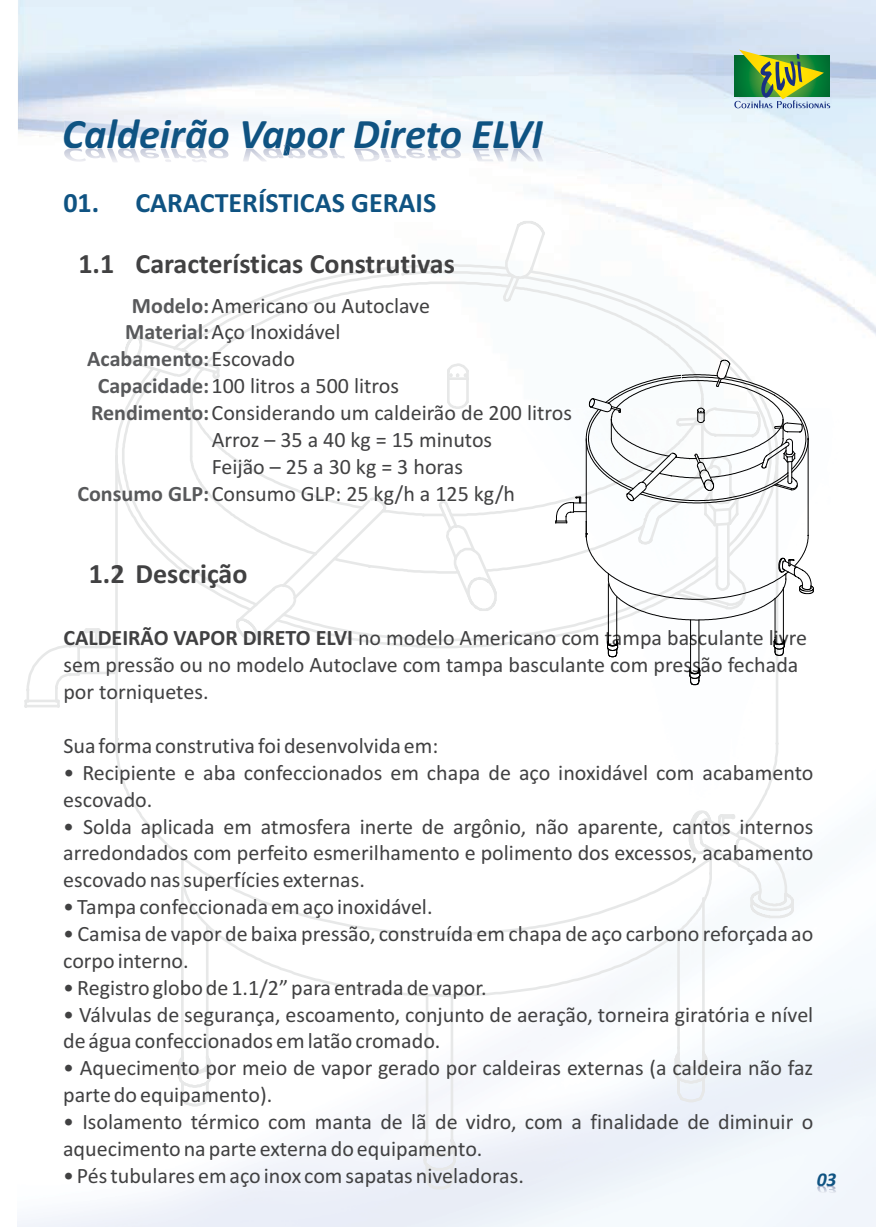
<style>
.page{position:relative;width:876px;height:1227px;background:#fff}
.page>*{position:absolute;margin:0;border:0;box-sizing:border-box;transform-origin:0 0}
.t1{font:italic 700 42.2px "Calibri";color:#0f5382}
.t2{font:700 28px "Calibri";color:#414142}
.t3{font:700 28px "Calibri";color:#0f5382}
.t4{font:22px/26.8px "Calibri";color:#414142}
.t5{font:700 22px "Calibri";color:#58595b}
.t6{font:italic 700 19.6px "Calibri";color:#0f5382}
.s1{font-weight:700;color:#58595b}
.s2{font-weight:400;color:#414142}
.s3{font-weight:700}
</style>
<div class="page">
<img style="left:18px;top:0;width:857px;height:1227px">
<img style="left:816px;top:1173px;width:19px;height:12px">
<img style="left:64px;top:119px;width:203px;height:29px">
<img style="left:267px;top:120px;width:155px;height:35px">
<img style="left:263px;top:120px;width:4px;height:28px">
<img style="left:427px;top:123px;width:13px;height:25px">
<div style="left:441px;top:121px;width:67px;height:27px;background:#f2f6fa"></div>
<img style="left:510px;top:121px;width:33px;height:27px">
<hr style="left:775px;top:458px;width:3px;height:285px;background:#e7e8e8">
<hr style="left:115px;top:456px;width:3px;height:292px;background:#e7e8e8">
<hr style="left:79px;top:671px;width:37px;height:3px;background:#e7e8e8">
<hr style="left:79px;top:646px;width:37px;height:2px;background:#e7e8e8">
<svg style="left:24px;top:626px;width:78px;height:81px"></svg>
<svg style="left:114px;top:741px;width:607px;height:195px"></svg>
<svg style="left:181px;top:857px;width:2px;height:14px"></svg>
<svg style="left:180px;top:871px;width:533px;height:127px"></svg>
<svg style="left:687px;top:741px;width:107px;height:178px"></svg>
<hr style="left:181px;top:887px;width:2px;height:155px;background:#e7e8e8">
<hr style="left:206px;top:926px;width:2px;height:130px;background:#e7e8e8">
<hr style="left:450px;top:995px;width:3px;height:144px;background:#e7e8e8">
<hr style="left:425px;top:995px;width:3px;height:152px;background:#e7e8e8">
<hr style="left:677px;top:930px;width:2px;height:117px;background:#e7e8e8">
<hr style="left:701px;top:898px;width:3px;height:154px;background:#e7e8e8">
<hr style="left:181px;top:1042px;width:2px;height:21px;background:#e7e8e8">
<svg style="left:176px;top:1051px;width:37px;height:56px"></svg>
<svg style="left:421px;top:1137px;width:37px;height:53px"></svg>
<svg style="left:672px;top:1047px;width:36px;height:56px"></svg>
<svg style="left:734px;top:50px;width:95px;height:58px;background:#76a360"></svg>
<img style="left:140px;top:148px;width:88px;height:10px">
<img style="left:287px;top:155px;width:18px;height:3px">
<img style="left:283px;top:145px;width:22px;height:10px">
<img style="left:408px;top:155px;width:17px;height:3px">
<img style="left:406px;top:148px;width:19px;height:7px">
<img style="left:308px;top:155px;width:19px;height:3px">
<img style="left:308px;top:148px;width:19px;height:7px">
<img style="left:265px;top:155px;width:18px;height:3px">
<img style="left:263px;top:148px;width:19px;height:7px">
<svg style="left:329px;top:148px;width:16px;height:10px"></svg>
<img style="left:357px;top:155px;width:22px;height:6px">
<img style="left:354px;top:148px;width:25px;height:7px">
<svg style="left:380px;top:148px;width:26px;height:14px"></svg>
<svg style="left:427px;top:148px;width:13px;height:13px"></svg>
<img style="left:441px;top:148px;width:19px;height:10px">
<img style="left:472px;top:148px;width:36px;height:14px">
<img style="left:510px;top:148px;width:33px;height:14px">
<svg style="left:820px;top:1193px;width:13px;height:1px"></svg>
<img style="left:816px;top:1185px;width:19px;height:8px">
<hr style="left:698px;top:620px;width:1px;height:48px;background:#000">
<hr style="left:689px;top:620px;width:1px;height:51px;background:#000">
<svg style="left:688px;top:667px;width:12px;height:18px"></svg>
<svg style="left:114px;top:220px;width:699px;height:437px"></svg>
<h1 class="t1" style="left:62px;top:116px;width:482px">Caldeirão Vapor Direto ELVI</h1>
<p class="t3" style="left:63px;top:190px;width:374px">01. CARACTERÍSTICAS GERAIS</p>
<p class="t2" style="left:78px;top:252px;width:378px">1.1 Características Construtivas</p>
<p class="t4" style="left:132px;top:294px;width:299px"><span class="s1">Modelo:</span>Americano ou Autoclave</p>
<p class="t4" style="left:125px;top:320px;width:217px"><span class="s1">Material:</span>Aço Inoxidável</p>
<p class="t5" style="left:87px;top:350px;width:209px">Acabamento:<span class="s2">Escovado</span></p>
<p class="t4" style="left:98px;top:374px;width:303px"><span class="s1">Capacidade:</span>100 litros a 500 litros</p>
<p class="t4" style="left:91px;top:401px;width:482px"><span class="s1">Rendimento:</span>Considerando um caldeirão de 200 litros</p>
<p class="t4" style="left:211px;top:428px;width:282px">Arroz – 35 a 40 kg = 15 minutos<br>Feijão – 25 a 30 kg = 3 horas</p>
<p class="t4" style="left:77px;top:482px;width:439px"><span class="s1">Consumo GLP:</span>Consumo GLP: 25 kg/h a 125 kg/h</p>
<p class="t2" style="left:89px;top:562px;width:160px">1.2 Descrição</p>
<p class="t4" style="left:63px;top:626px;width:744px"><span class="s3">CALDEIRÃO VAPOR DIRETO ELVI</span> no modelo Americano com tampa basculante livre sem pressão ou no modelo Autoclave com tampa basculante com pressão fechada por torniquetes.</p>
<p class="t4" style="left:63px;top:734px;width:376px">Sua forma construtiva foi desenvolvida em:</p>
<p class="t4" style="left:63px;top:761px;width:751px">• Recipiente e aba confeccionados em chapa de aço inoxidável com acabamento escovado.</p>
<p class="t4" style="left:63px;top:814px;width:751px;text-align:justify">• Solda aplicada em atmosfera inerte de argônio, não aparente, cantos internos arredondados com perfeito esmerilhamento e polimento dos excessos, acabamento escovado nas superfícies externas.</p>
<p class="t4" style="left:63px;top:895px;width:370px">• Tampa confeccionada em aço inoxidável.</p>
<p class="t4" style="left:63px;top:922px;width:751px">• Camisa de vapor de baixa pressão, construída em chapa de aço carbono reforçada ao corpo interno.</p>
<p class="t4" style="left:63px;top:975px;width:424px">• Registro globo de 1.1/2” para entrada de vapor.</p>
<p class="t4" style="left:63px;top:1002px;width:751px">• Válvulas de segurança, escoamento, conjunto de aeração, torneira giratória e nível de água confeccionados em latão cromado.</p>
<p class="t4" style="left:63px;top:1056px;width:751px">• Aquecimento por meio de vapor gerado por caldeiras externas (a caldeira não faz parte do equipamento).</p>
<p class="t4" style="left:63px;top:1110px;width:751px">• Isolamento térmico com manta de lã de vidro, com a finalidade de diminuir o aquecimento na parte externa do equipamento.</p>
<p class="t4" style="left:63px;top:1164px;width:462px">• Pés tubulares em aço inox com sapatas niveladoras.</p>
<p class="t6" style="left:816px;top:1170px;width:21px">03</p>
</div>
